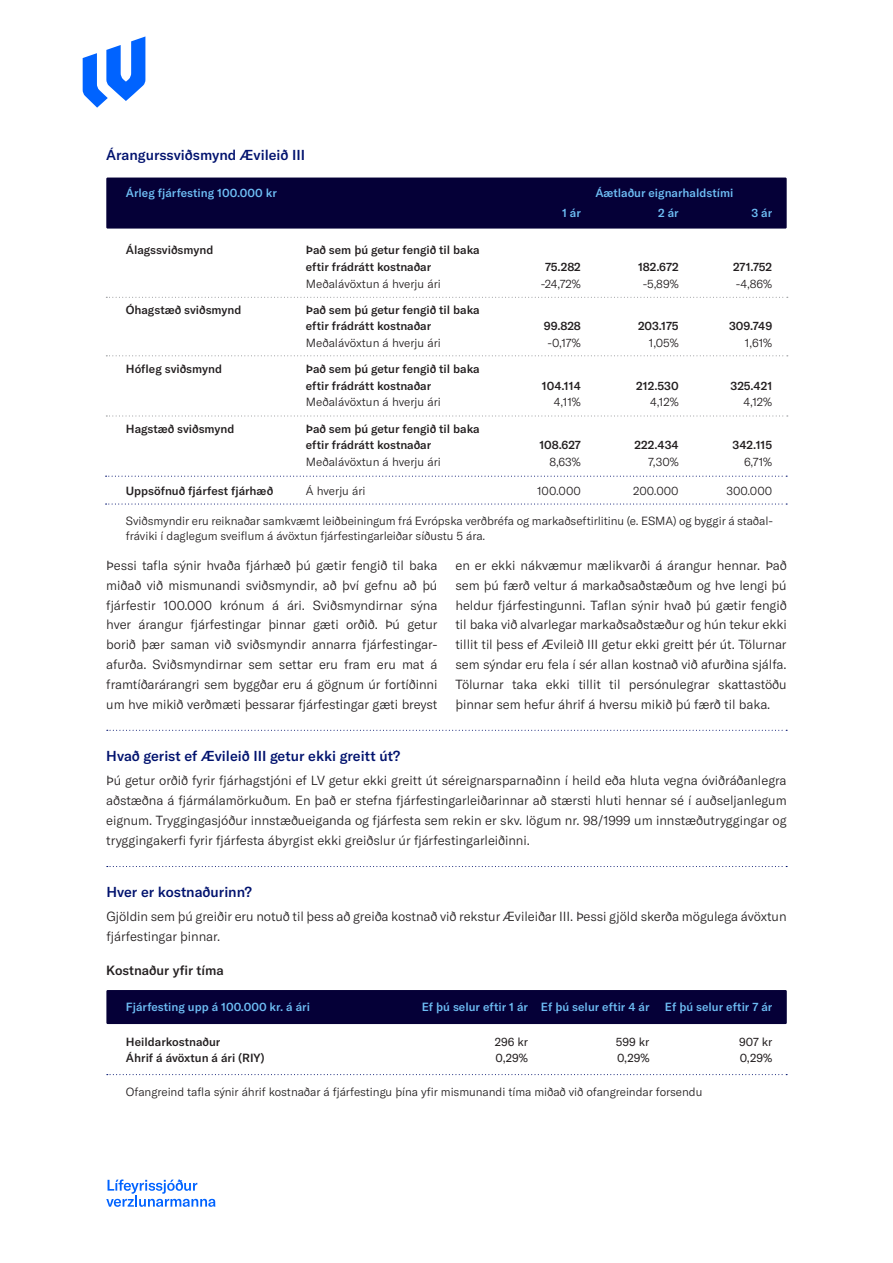
<style>
.page{position:relative;width:893px;height:1263px;background:#fff}
.page>*{position:absolute;margin:0;border:0;box-sizing:border-box;transform-origin:0 0}
.Fyrirsögn{font:500 14.25px "GT America";color:#00126e}
.Undirfyrirsögn{font:500 13.2px "GT America";color:#231f20}
.Texti{font:300 13.05px/20px "GT America";letter-spacing:-.005em;color:#231f20;text-align:justify}
.Lína{font:300 13.05px/20px "GT America";letter-spacing:-.005em;color:#231f20;text-align:justify}
.Undirfyrirsögn-2{font:500 11.7px "GT America";color:#231f20}
.Undirfyrirsögn-3{font:300 11.7px "GT America";color:#231f20}
.Texti_undir_töflu{font:300 11.7px/15px "GT America";letter-spacing:-.005em;color:#231f20}
.Undirfyrirsögn-4{font:500 11.7px "GT America";color:#6ebef5}
.Texti-2{font:300 11.7px "GT America";letter-spacing:-.005em;color:#231f20}
.Undirfyrirsögn-5{font:11.7px "GT America";color:#231f20}
</style>
<div class="page">
<svg style="left:83px;top:36px;width:62px;height:72px"></svg>
<svg style="left:106px;top:1179px;width:109px;height:28px"></svg>
<svg style="left:106px;top:297px;width:682px;height:1px"></svg>
<svg style="left:106px;top:355px;width:682px;height:1px"></svg>
<svg style="left:106px;top:415px;width:682px;height:1px"></svg>
<svg style="left:106px;top:476px;width:681px;height:1px"></svg>
<svg style="left:106px;top:503px;width:681px;height:2px"></svg>
<div style="left:106px;top:178px;width:681px;height:51px;background:#050037"></div>
<svg style="left:107px;top:866px;width:680px;height:1px"></svg>
<div style="left:106px;top:990px;width:681px;height:34px;background:#050037"></div>
<svg style="left:107px;top:730px;width:680px;height:1px"></svg>
<svg style="left:107px;top:1074px;width:680px;height:1px"></svg>
<p class="Fyrirsögn" style="left:106px;top:146px;width:200px">Árangurssviðsmynd Ævileið III</p>
<p class="Undirfyrirsögn-4" style="left:126px;top:186px;width:152px">Árleg fjárfesting 100.000 kr</p>
<p class="Undirfyrirsögn-4" style="left:595px;top:186px;width:140px">Áætlaður eignarhaldstími</p>
<p class="Undirfyrirsögn-4" style="left:562px;top:205px;width:20px">1 ár</p>
<p class="Undirfyrirsögn-4" style="left:658px;top:205px;width:22px">2 ár</p>
<p class="Undirfyrirsögn-4" style="left:751px;top:205px;width:22px">3 ár</p>
<p class="Undirfyrirsögn-2" style="left:126px;top:243px;width:89px">Álagssviðsmynd</p>
<p class="Undirfyrirsögn-2" style="left:306px;top:243px;width:175px">Það sem þú getur fengið til baka</p>
<p class="Undirfyrirsögn-2" style="left:306px;top:260px;width:127px">eftir frádrátt kostnaðar</p>
<p class="Undirfyrirsögn-2" style="left:545px;top:260px;width:37px">75.282</p>
<p class="Undirfyrirsögn-2" style="left:638px;top:260px;width:42px">182.672</p>
<p class="Undirfyrirsögn-2" style="left:733px;top:260px;width:41px">271.752</p>
<p class="Undirfyrirsögn-3" style="left:306px;top:277px;width:136px">Meðalávöxtun á hverju ári</p>
<p class="Undirfyrirsögn-3" style="left:541px;top:277px;width:42px">-24,72%</p>
<p class="Undirfyrirsögn-3" style="left:643px;top:277px;width:68px">-5,89% -</p>
<p class="Undirfyrirsögn-3" style="left:741px;top:277px;width:33px">4,86%</p>
<p class="Undirfyrirsögn-2" style="left:126px;top:303px;width:117px">Óhagstæð sviðsmynd</p>
<p class="Undirfyrirsögn-2" style="left:306px;top:303px;width:175px">Það sem þú getur fengið til baka</p>
<p class="Undirfyrirsögn-2" style="left:306px;top:319px;width:127px">eftir frádrátt kostnaðar</p>
<p class="Undirfyrirsögn-2" style="left:544px;top:319px;width:38px">99.828</p>
<p class="Undirfyrirsögn-2" style="left:638px;top:319px;width:42px">203.175</p>
<p class="Undirfyrirsögn-2" style="left:729px;top:319px;width:45px">309.749</p>
<p class="Undirfyrirsögn-3" style="left:306px;top:336px;width:136px">Meðalávöxtun á hverju ári</p>
<p class="Undirfyrirsögn-3" style="left:547px;top:336px;width:35px">-0,17%</p>
<p class="Undirfyrirsögn-3" style="left:649px;top:336px;width:31px">1,05%</p>
<p class="Undirfyrirsögn-3" style="left:745px;top:336px;width:29px">1,61%</p>
<p class="Undirfyrirsögn-2" style="left:126px;top:362px;width:98px">Hófleg sviðsmynd</p>
<p class="Undirfyrirsögn-2" style="left:306px;top:362px;width:175px">Það sem þú getur fengið til baka</p>
<p class="Undirfyrirsögn-2" style="left:306px;top:379px;width:127px">eftir frádrátt kostnaðar</p>
<p class="Undirfyrirsögn-2" style="left:542px;top:379px;width:41px">104.114</p>
<p class="Undirfyrirsögn-2" style="left:636px;top:379px;width:44px">212.530</p>
<p class="Undirfyrirsögn-2" style="left:730px;top:379px;width:43px">325.421</p>
<p class="Undirfyrirsögn-3" style="left:306px;top:395px;width:136px">Meðalávöxtun á hverju ári</p>
<p class="Undirfyrirsögn-3" style="left:554px;top:395px;width:28px">4,11%</p>
<p class="Undirfyrirsögn-3" style="left:650px;top:395px;width:30px">4,12%</p>
<p class="Undirfyrirsögn-3" style="left:743px;top:395px;width:30px">4,12%</p>
<p class="Undirfyrirsögn-2" style="left:126px;top:421px;width:110px">Hagstæð sviðsmynd</p>
<p class="Undirfyrirsögn-2" style="left:306px;top:421px;width:175px">Það sem þú getur fengið til baka</p>
<p class="Undirfyrirsögn-2" style="left:306px;top:438px;width:127px">eftir frádrátt kostnaðar</p>
<p class="Undirfyrirsögn-2" style="left:539px;top:438px;width:43px">108.627</p>
<p class="Undirfyrirsögn-2" style="left:634px;top:438px;width:46px">222.434</p>
<p class="Undirfyrirsögn-2" style="left:732px;top:438px;width:41px">342.115</p>
<p class="Undirfyrirsögn-3" style="left:306px;top:455px;width:136px">Meðalávöxtun á hverju ári</p>
<p class="Undirfyrirsögn-3" style="left:550px;top:455px;width:33px">8,63%</p>
<p class="Undirfyrirsögn-3" style="left:648px;top:455px;width:32px">7,30%</p>
<p class="Undirfyrirsögn-3" style="left:744px;top:455px;width:30px">6,71%</p>
<p class="Undirfyrirsögn-2" style="left:126px;top:484px;width:149px">Uppsöfnuð fjárfest fjárhæð</p>
<p class="Undirfyrirsögn-3" style="left:306px;top:484px;width:61px">Á hverju ári</p>
<p class="Undirfyrirsögn-3" style="left:537px;top:484px;width:45px">100.000</p>
<p class="Undirfyrirsögn-3" style="left:633px;top:484px;width:47px">200.000</p>
<p class="Undirfyrirsögn-3" style="left:726px;top:484px;width:47px">300.000</p>
<p class="Texti_undir_töflu" style="left:126px;top:513px;width:649px">Sviðsmyndir eru reiknaðar samkvæmt leiðbeiningum frá Evrópska verðbréfa og markaðseftirlitinu (e. ESMA) og byggir á staðal&shy;fráviki í daglegum sveiflum á ávöxtun fjárfestingarleiðar síðustu 5 ára.</p>
<p class="Texti" style="left:106px;top:555px;width:333px">Þessi tafla sýnir hvaða fjárhæð þú gætir fengið til baka miðað við mismunandi sviðsmyndir, að því gefnu að þú fjárfestir 100.000 krónum á ári. Sviðsmyndirnar sýna hver árangur fjárfestingar þinnar gæti orðið. Þú getur borið þær saman við sviðsmyndir annarra fjárfestingar&shy;afurða. Sviðsmyndirnar sem settar eru fram eru mat á framtíðarárangri sem byggðar eru á gögnum úr fortíðinni um hve mikið verðmæti þessarar fjárfestingar gæti breyst</p>
<p class="Texti" style="left:455px;top:555px;width:333px">en er ekki nákvæmur mælikvarði á árangur hennar. Það sem þú færð veltur á markaðsaðstæðum og hve lengi þú heldur fjárfestingunni. Taflan sýnir hvað þú gætir fengið til baka við alvarlegar markaðsaðstæður og hún tekur ekki tillit til þess ef Ævileið III getur ekki greitt þér út. Tölurnar sem sýndar eru fela í sér allan kostnað við afurðina sjálfa.<br>Tölurnar taka ekki tillit til persónulegrar skattastöðu þinnar sem hefur áhrif á hversu mikið þú færð til baka.</p>
<p class="Fyrirsögn" style="left:106px;top:747px;width:295px">Hvað gerist ef Ævileið III getur ekki greitt út?</p>
<p class="Lína" style="left:106px;top:770px;width:682px">Þú getur orðið fyrir fjárhagstjóni ef LV getur ekki greitt út séreignarsparnaðinn í heild eða hluta vegna óviðráðanlegra aðstæðna á fjármálamörkuðum. En það er stefna fjárfestingarleiðarinnar að stærsti hluti hennar sé í auðseljanlegum eignum. Tryggingasjóður innstæðueiganda og fjárfesta sem rekin er skv. lögum nr. 98/1999 um innstæðutryggingar og tryggingakerfi fyrir fjárfesta ábyrgist ekki greiðslur úr fjárfestingarleiðinni.</p>
<p class="Fyrirsögn" style="left:106px;top:883px;width:147px">Hver er kostnaðurinn?</p>
<p class="Texti" style="left:106px;top:906px;width:682px">Gjöldin sem þú greiðir eru notuð til þess að greiða kostnað við rekstur Ævileiðar III. Þessi gjöld skerða mögulega ávöxtun fjárfestingar þinnar.</p>
<p class="Undirfyrirsögn" style="left:106px;top:962px;width:119px">Kostnaður yfir tíma</p>
<p class="Undirfyrirsögn-4" style="left:126px;top:1000px;width:185px">Fjárfesting upp á 100.000 kr. á ári</p>
<p class="Undirfyrirsögn-4" style="left:422px;top:1000px;width:229px">Ef þú selur eftir 1 ár Ef þú selur eftir 4 ár</p>
<p class="Undirfyrirsögn-4" style="left:665px;top:1000px;width:109px">Ef þú selur eftir 7 ár</p>
<p class="Undirfyrirsögn-2" style="left:126px;top:1034px;width:96px">Heildarkostnaður</p>
<p class="Undirfyrirsögn-5" style="left:495px;top:1034px;width:35px">296 kr</p>
<p class="Undirfyrirsögn-5" style="left:616px;top:1034px;width:35px">599 kr</p>
<p class="Undirfyrirsögn-5" style="left:739px;top:1034px;width:35px">907 kr</p>
<p class="Undirfyrirsögn-2" style="left:126px;top:1051px;width:140px">Áhrif á ávöxtun á ári (RIY)</p>
<p class="Undirfyrirsögn-5" style="left:496px;top:1051px;width:34px">0,29%</p>
<p class="Undirfyrirsögn-5" style="left:617px;top:1051px;width:34px">0,29%</p>
<p class="Undirfyrirsögn-5" style="left:740px;top:1051px;width:34px">0,29%</p>
<p class="Texti-2" style="left:126px;top:1085px;width:578px">Ofangreind tafla sýnir áhrif kostnaðar á fjárfestingu þína yfir mismunandi tíma miðað við ofangreindar forsendu</p>
</div>
